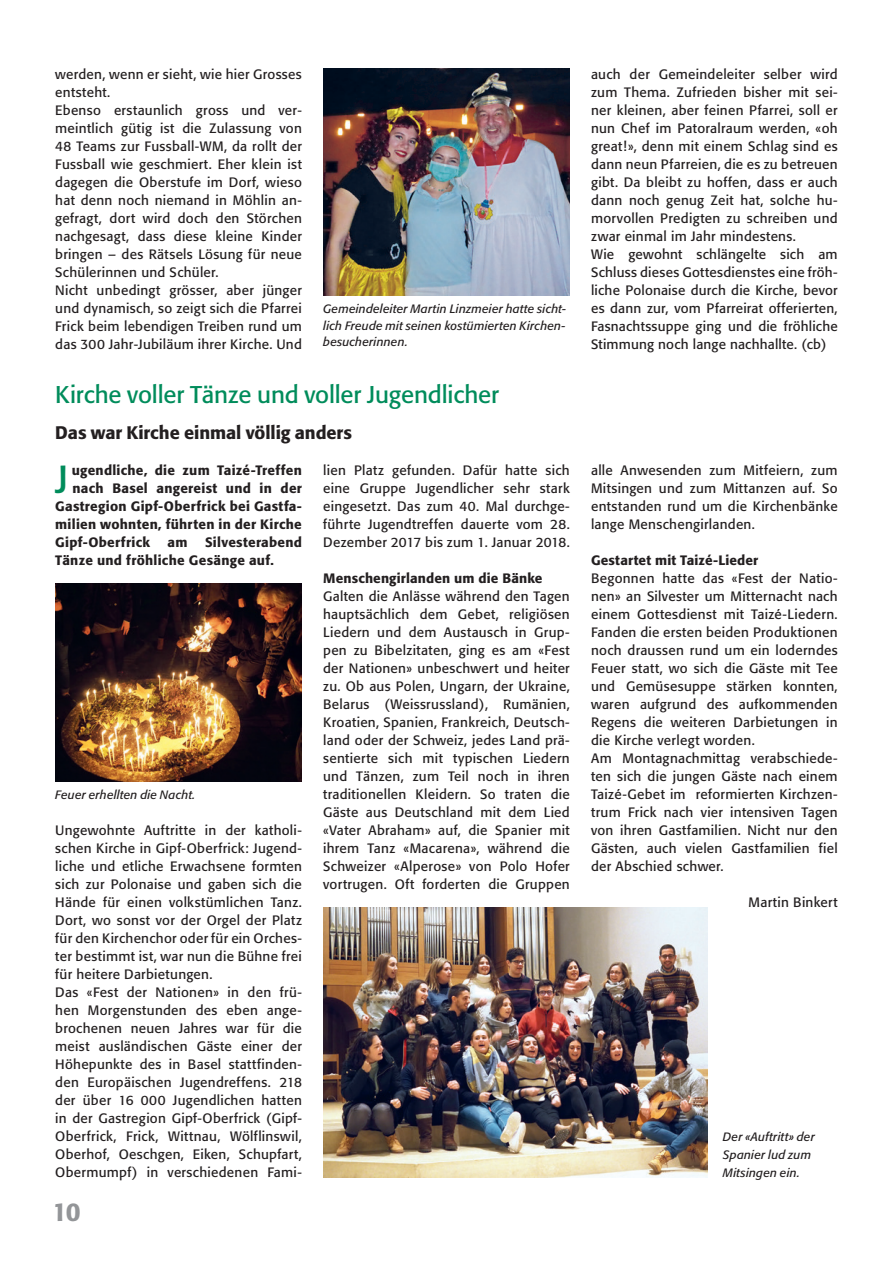
<style>
.page{position:relative;width:893px;height:1263px;background:#fff}
.page>*{position:absolute;margin:0;border:0;box-sizing:border-box;transform-origin:0 0}
.t1{font:38.7px "Formata";color:#008c5b}
.t2{font:500 25.5px "Formata";color:#939598}
.t3{font:24px "Formata";letter-spacing:-.005em;color:#008c5b}
.t4{font:500 18px "Formata";letter-spacing:-.005em;color:#231f20}
.t5{font:13.5px/18px "Formata";letter-spacing:.02em;color:#231f20}
.t6{font:500 13.5px/18px "Formata";letter-spacing:.02em;color:#231f20}
.t7{font:italic 12px/16.5px "Formata";letter-spacing:.015em;color:#231f20;text-align:justify}
</style>
<div class="page">
<img style="left:323px;top:68px;width:247px;height:227px">
<img style="left:55px;top:583px;width:247px;height:198px">
<img style="left:323px;top:907px;width:384px;height:270px">
<p class="t5" style="left:55px;top:65px;width:248px">werden, wenn er sieht, wie hier Grosses entsteht.<br>Ebenso erstaunlich gross und ver&shy;meintlich gütig ist die Zulassung von 48 Teams zur Fussball-WM, da rollt der Fussball wie geschmiert. Eher klein ist dagegen die Oberstufe im Dorf, wieso hat denn noch niemand in Möhlin an&shy;gefragt, dort wird doch den Störchen nachgesagt, dass diese kleine Kinder bringen – des Rätsels Lösung für neue Schülerinnen und Schüler.<br>Nicht unbedingt grösser, aber jünger und dynamisch, so zeigt sich die Pfarrei Frick beim lebendigen Treiben rund um das 300 Jahr-Jubiläum ihrer Kirche. Und</p>
<p class="t5" style="left:591px;top:65px;width:248px">auch der Gemeindeleiter selber wird zum Thema. Zufrieden bisher mit sei&shy;ner kleinen, aber feinen Pfarrei, soll er nun Chef im Patoralraum werden, «oh great!», denn mit einem Schlag sind es dann neun Pfarreien, die es zu betreuen gibt. Da bleibt zu hoffen, dass er auch dann noch genug Zeit hat, solche hu&shy;morvollen Predigten zu schreiben und zwar einmal im Jahr mindestens.<br>Wie gewohnt schlängelte sich am Schluss dieses Gottesdienstes eine fröh&shy;liche Polonaise durch die Kirche, bevor es dann zur, vom Pfarreirat offerierten, Fasnachtssuppe ging und die fröhliche Stimmung noch lange nachhallte. (cb)</p>
<h3 class="t3" style="left:55px;top:380px;width:445px">Kirche voller Tänze und voller Jugendlicher</h3>
<h3 class="t4" style="left:55px;top:422px;width:298px">Das war Kirche einmal völlig anders</h3>
<p class="t6" style="left:72px;top:461px;width:232px">ugendliche, die zum Taizé-Treffen</p>
<p class="t6" style="left:73px;top:479px;width:231px">nach Basel angereist und in der</p>
<p class="t6" style="left:55px;top:497px;width:248px">Gastregion Gipf-Oberfrick bei Gastfa-</p>
<p class="t6" style="left:55px;top:515px;width:248px">milien wohnten, führten in der Kirche</p>
<p class="t6" style="left:55px;top:533px;width:96px">Gipf-Oberfrick</p>
<p class="t6" style="left:168px;top:533px;width:21px">am</p>
<p class="t7" style="left:323px;top:301px;width:244px">Gemeindeleiter Martin Linzmeier hatte sicht&shy;lich Freude mit seinen kostümierten Kirchen&shy;besucherinnen.</p>
<p class="t5" style="left:591px;top:461px;width:248px;text-align:justify">alle Anwesenden zum Mitfeiern, zum Mitsingen und zum Mittanzen auf. So entstanden rund um die Kirchenbänke lange Menschengirlanden.</p>
<p class="t6" style="left:591px;top:551px;width:169px">Gestartet mit Taizé-Lieder</p>
<p class="t5" style="left:591px;top:569px;width:248px">Begonnen hatte das «Fest der Natio&shy;nen» an Silvester um Mitternacht nach einem Gottesdienst mit Taizé-Liedern.<br>Fanden die ersten beiden Produktionen noch draussen rund um ein loderndes Feuer statt, wo sich die Gäste mit Tee und Gemüsesuppe stärken konnten, waren aufgrund des aufkommenden Regens die weiteren Darbietungen in die Kirche verlegt worden.<br>Am Montagnachmittag verabschiede&shy;ten sich die jungen Gäste nach einem Taizé-Gebet im reformierten Kirchzen&shy;trum Frick nach vier intensiven Tagen von ihren Gastfamilien. Nicht nur den Gästen, auch vielen Gastfamilien fiel der Abschied schwer.</p>
<p class="t5" style="left:748px;top:893px;width:91px">Martin Binkert</p>
<p class="t5" style="left:323px;top:461px;width:248px;text-align:justify">lien Platz gefunden. Dafür hatte sich eine Gruppe Jugendlicher sehr stark eingesetzt. Das zum 40. Mal durchge&shy;führte Jugendtreffen dauerte vom 28.<br>Dezember 2017 bis zum 1. Januar 2018.</p>
<p class="t6" style="left:323px;top:569px;width:221px">Menschengirlanden um die Bänke</p>
<p class="t5" style="left:323px;top:587px;width:248px;text-align:justify">Galten die Anlässe während den Tagen hauptsächlich dem Gebet, religiösen Liedern und dem Austausch in Grup&shy;pen zu Bibelzitaten, ging es am «Fest der Nationen» unbeschwert und heiter zu. Ob aus Polen, Ungarn, der Ukraine, Belarus (Weissrussland), Rumänien, Kroatien, Spanien, Frankreich, Deutsch&shy;land oder der Schweiz, jedes Land prä&shy;sentierte sich mit typischen Liedern und Tänzen, zum Teil noch in ihren traditionellen Kleidern. So traten die Gäste aus Deutschland mit dem Lied «Vater Abraham» auf, die Spanier mit ihrem Tanz «Macarena», während die Schweizer «Alperose» von Polo Hofer vortrugen. Oft forderten die Gruppen</p>
<h1 class="t1" style="left:55px;top:456px;width:14px">J</h1>
<p class="t6" style="left:55px;top:533px;width:248px;text-indent:150px">Silvesterabend<br>Tänze und fröhliche Gesänge auf.</p>
<p class="t7" style="left:55px;top:787px;width:142px">Feuer erhellten die Nacht.</p>
<p class="t5" style="left:55px;top:821px;width:248px">Ungewohnte Auftritte in der katholi&shy;schen Kirche in Gipf-Oberfrick: Jugend&shy;liche und etliche Erwachsene formten sich zur Polonaise und gaben sich die Hände für einen volkstümlichen Tanz.<br>Dort, wo sonst vor der Orgel der Platz für den Kirchenchor oder für ein Orches&shy;ter bestimmt ist, war nun die Bühne frei für heitere Darbietungen.<br>Das «Fest der Nationen» in den frü&shy;hen Morgenstunden des eben ange&shy;brochenen neuen Jahres war für die meist ausländischen Gäste einer der Höhepunkte des in Basel stattfinden&shy;den Europäischen Jugendreffens. 218 der über 16 000 Jugendlichen hatten in der Gastregion Gipf-Oberfrick (Gipf-Oberfrick, Frick, Wittnau, Wölflinswil, Oberhof, Oeschgen, Eiken, Schupfart, Obermumpf) in verschiedenen Fami-</p>
<p class="t7" style="left:723px;top:1128px;width:94px;line-height:18px;text-align:left">Der «Auftritt» der<br>Spanier lud zum<br>Mitsingen ein.</p>
<h2 class="t2" style="left:53px;top:1196px;width:30px">10</h2>
</div>
